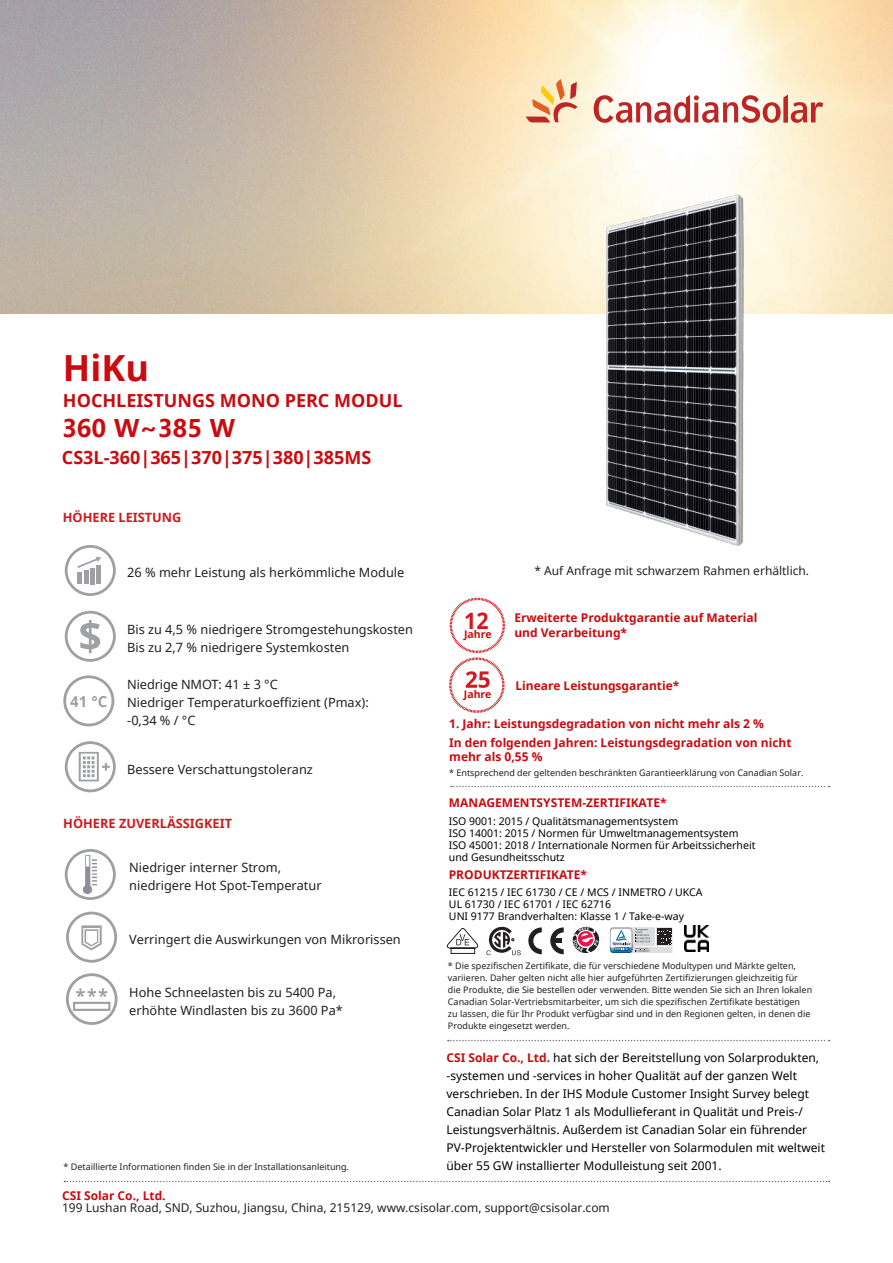
<style>
.page{position:relative;width:893px;height:1263px;background:#fff}
.page>*{position:absolute;margin:0;border:0;box-sizing:border-box;transform-origin:0 0}
.t1{font:700 36px "Noto Sans";color:#ca0b0f}
.t2{font:700 24px "Microsoft Ya Hei";color:#ca0b0f}
.t3{font:700 18px "Noto Sans";color:#ca0b0f}
.t4{font:700 15px "Noto Sans";color:#9fa0a3}
.t5{font:12.75px/18px "Noto Sans";color:#231f20}
.t6{font:700 12.75px "Noto Sans";color:#cf1a20}
.t7{font:12px/18px "Noto Sans";color:#000}
.t8{font:700 12px/18.6px "Noto Sans";color:#ca0b0f}
.t9{font:12px "Noto Sans";color:#231f20}
.t10{font:10.5px/12px "Noto Sans";color:#000}
.t11{font:700 10.5px "Noto Sans";color:#ca0b0f}
.t12{font:9px/12px "Noto Sans";color:#231f20}
.s1{font-weight:700;color:#ca0b0f}
</style>
<div class="page">
<svg style="left:65px;top:741px;width:51px;height:51px"></svg>
<svg style="left:65px;top:849px;width:51px;height:51px"></svg>
<img style="left:84px;top:855px;width:13px;height:39px">
<svg style="left:66px;top:912px;width:51px;height:51px"></svg>
<svg style="left:65px;top:611px;width:51px;height:51px"></svg>
<svg style="left:66px;top:973px;width:52px;height:52px"></svg>
<svg style="left:65px;top:545px;width:51px;height:51px"></svg>
<svg style="left:63px;top:675px;width:51px;height:51px"></svg>
<svg style="left:448px;top:1040px;width:382px;height:1px"></svg>
<img style="left:568px;top:171px;width:214px;height:375px">
<svg style="left:449px;top:598px;width:56px;height:115px"></svg>
<svg style="left:64px;top:1181px;width:766px;height:1px"></svg>
<svg style="left:451px;top:786px;width:379px;height:1px"></svg>
<svg style="left:528px;top:927px;width:14px;height:27px"></svg>
<svg style="left:550px;top:927px;width:14px;height:27px"></svg>
<svg style="left:446px;top:928px;width:32px;height:26px"></svg>
<svg style="left:486px;top:926px;width:35px;height:29px"></svg>
<svg style="left:573px;top:927px;width:26px;height:26px"></svg>
<svg style="left:610px;top:927px;width:63px;height:26px"></svg>
<img style="left:684px;top:926px;width:25px;height:25px">
<svg style="left:526px;top:79px;width:51px;height:44px;background:#f0be97"></svg>
<svg style="left:594px;top:94px;width:229px;height:29px"></svg>
<h1 class="t1" style="left:63px;top:353px;width:88px">HiKu</h1>
<h3 class="t3" style="left:63px;top:393px;width:341px">HOCHLEISTUNGS MONO PERC MODUL</h3>
<h2 class="t2" style="left:62px;top:415px;width:175px">360 W~385 W</h2>
<h3 class="t3" style="left:62px;top:444px;width:311px">CS3L-360|365|370|375|380|385MS</h3>
<h3 class="t6" style="left:63px;top:512px;width:120px">HÖHERE LEISTUNG</h3>
<h3 class="t5" style="left:127px;top:563px;width:279px">26 % mehr Leistung als herkömmliche Module</h3>
<h3 class="t4" style="left:70px;top:696px;width:39px">41 °C</h3>
<h3 class="t5" style="left:127px;top:620px;width:287px">Bis zu 4,5 % niedrigere Stromgestehungskosten<br>Bis zu 2,7 % niedrigere Systemkosten</h3>
<h3 class="t5" style="left:127px;top:675px;width:243px">Niedrige NMOT: 41 ± 3 °C<br>Niedriger Temperaturkoeffizient (Pmax): -0,34 % / °C</h3>
<h3 class="t5" style="left:127px;top:760px;width:187px">Bessere Verschattungstoleranz</h3>
<h3 class="t6" style="left:63px;top:818px;width:170px">HÖHERE ZUVERLÄSSIGKEIT</h3>
<h3 class="t5" style="left:129px;top:858px;width:194px">Niedriger interner Strom, niedrigere Hot Spot-Temperatur</h3>
<h3 class="t5" style="left:129px;top:930px;width:273px">Verringert die Auswirkungen von Mikrorissen</h3>
<h3 class="t5" style="left:129px;top:983px;width:215px">Hohe Schneelasten bis zu 5400 Pa, erhöhte Windlasten bis zu 3600 Pa*</h3>
<p class="t12" style="left:64px;top:1161px;width:287px">* Detaillierte Informationen finden Sie in der Installationsanleitung.</p>
<p class="t11" style="left:464px;top:630px;width:29px"><sup>12</sup>Jahre</p>
<h3 class="t9" style="left:534px;top:562px;width:276px">* Auf Anfrage mit schwarzem Rahmen erhältlich.</h3>
<h3 class="t8" style="left:514px;top:612px;width:244px;line-height:14.4px">Erweiterte Produktgarantie auf Material und Verarbeitung*</h3>
<h3 class="t8" style="left:515px;top:676px;width:166px">Lineare Leistungsgarantie*</h3>
<p class="t11" style="left:464px;top:690px;width:29px">Jahre</p>
<h3 class="t8" style="left:449px;top:714px;width:344px">1. Jahr: Leistungsdegradation von nicht mehr als 2 %<br>In den folgenden Jahren: Leistungsdegradation von nicht</h3>
<h3 class="t8" style="left:449px;top:747px;width:95px">mehr als 0,55 %</h3>
<p class="t12" style="left:449px;top:766px;width:356px">* Entsprechend der geltenden beschränkten Garantieerklärung von Canadian Solar.</p>
<h3 class="t8" style="left:449px;top:793px;width:219px">MANAGEMENTSYSTEM-ZERTIFIKATE*</h3>
<p class="t10" style="left:449px;top:814px;width:308px">ISO 9001: 2015 / Qualitätsmanagementsystem<br>ISO 14001: 2015 / Normen für Umweltmanagementsystem ISO 45001: 2018 / Internationale Normen für Arbeitssicherheit und Gesundheitsschutz</p>
<h3 class="t8" style="left:449px;top:865px;width:140px">PRODUKTZERTIFIKATE*</h3>
<p class="t10" style="left:449px;top:886px;width:255px">IEC 61215 / IEC 61730 / CE / MCS / INMETRO / UKCA<br>UL 61730 / IEC 61701 / IEC 62716<br>UNI 9177 Brandverhalten: Klasse 1 / Take-e-way</p>
<p class="t12" style="left:448px;top:959px;width:366px">* Die spezifischen Zertifikate, die für verschiedene Modultypen und Märkte gelten, variieren. Daher gelten nicht alle hier aufgeführten Zertifizierungen gleichzeitig für die Produkte, die Sie bestellen oder verwenden. Bitte wenden Sie sich an Ihren lokalen Canadian Solar-Vertriebsmitarbeiter, um sich die spezifischen Zertifikate bestätigen<br>zu lassen, die für Ihr Produkt verfügbar sind und in den Regionen gelten, in denen die Produkte eingesetzt werden.</p>
<p class="t7" style="left:446px;top:1048px;width:380px"><span class="s1">CSI Solar Co., Ltd.</span> hat sich der Bereitstellung von Solarprodukten, -systemen und -services in hoher Qualität auf der ganzen Welt verschrieben. In der IHS Module Customer Insight Survey belegt Canadian Solar Platz 1 als Modullieferant in Qualität und Preis-/ Leistungsverhältnis. Außerdem ist Canadian Solar ein führender PV-Projektentwickler und Hersteller von Solarmodulen mit weltweit über 55 GW installierter Modulleistung seit 2001.</p>
<h3 class="t8" style="left:62px;top:1186px;width:105px">CSI Solar Co., Ltd.</h3>
<h3 class="t9" style="left:62px;top:1200px;width:549px">199 Lushan Road, SND, Suzhou, Jiangsu, China, 215129, www.csisolar.com, support@csisolar.com</h3>
</div>
